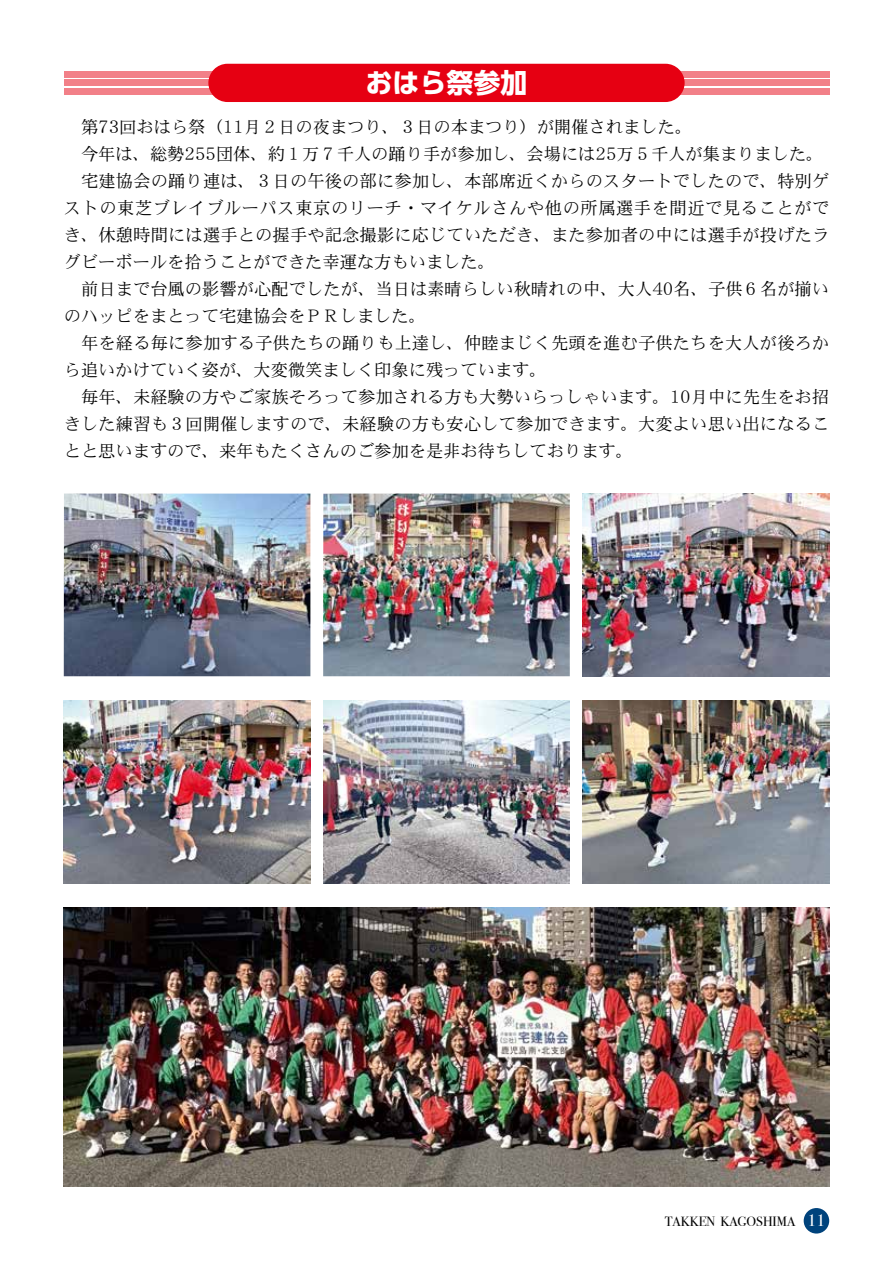
<style>
.page{position:relative;width:893px;height:1263px;background:#fff}
.page>*{position:absolute;margin:0;border:0;box-sizing:border-box;transform-origin:0 0}
.t1{font:700 27px "UD Shin Go Pro";color:#fff}
.t2{font:17.25px/27px "DFHS Mincho W3 MP RKSJ H";letter-spacing:.005em;color:#000}
.t3{font:13.5px "Bodoni Svty Two ITCTT";color:#000}
.s1{font-size:16.5px;color:#fff}
</style>
<div class="page">
<div style="left:804px;top:1208px;width:25px;height:25px;background:#00437c;border-radius:50%"></div>
<div style="left:64px;top:71px;width:765px;height:7px;background:#f28088"></div>
<div style="left:64px;top:80px;width:765px;height:6px;background:#f28088"></div>
<div style="left:64px;top:88px;width:765px;height:7px;background:#f28088"></div>
<div style="left:208px;top:64px;width:477px;height:38px;background:#e60012;border-radius:19px"></div>
<img style="left:64px;top:494px;width:246px;height:182px">
<img style="left:323px;top:494px;width:247px;height:182px">
<img style="left:583px;top:493px;width:246px;height:183px">
<img style="left:64px;top:701px;width:246px;height:182px">
<img style="left:64px;top:908px;width:765px;height:278px">
<img style="left:323px;top:701px;width:247px;height:182px">
<img style="left:583px;top:701px;width:246px;height:182px">
<h1 class="t1" style="left:365px;top:61px;width:163px">おはら祭参加</h1>
<p class="t2" style="left:64px;top:113px;width:767px">　第73回おはら祭（11月２日の夜まつり、３日の本まつり）が開催されました。<br>　今年は、総勢255団体、約１万７千人の踊り手が参加し、会場には25万５千人が集まりました。　宅建協会の踊り連は、３日の午後の部に参加し、本部席近くからのスタートでしたので、特別ゲストの東芝ブレイブルーパス東京のリーチ・マイケルさんや他の所属選手を間近で見ることができ、休憩時間には選手との握手や記念撮影に応じていただき、また参加者の中には選手が投げたラグビーボールを拾うことができた幸運な方もいました。<br>　前日まで台風の影響が心配でしたが、当日は素晴らしい秋晴れの中、大人40名、子供６名が揃いのハッピをまとって宅建協会をＰＲしました。<br>　年を経る毎に参加する子供たちの踊りも上達し、仲睦まじく先頭を進む子供たちを大人が後ろから追いかけていく姿が、大変微笑ましく印象に残っています。<br>　毎年、未経験の方やご家族そろって参加される方も大勢いらっしゃいます。10月中に先生をお招きした練習も３回開催しますので、未経験の方も安心して参加できます。大変よい思い出になることと思いますので、来年もたくさんのご参加を是非お待ちしております。</p>
<p class="t3" style="left:665px;top:1210px;width:162px">TAKKEN KAGOSHIMA <span class="s1">11</span></p>
</div>
